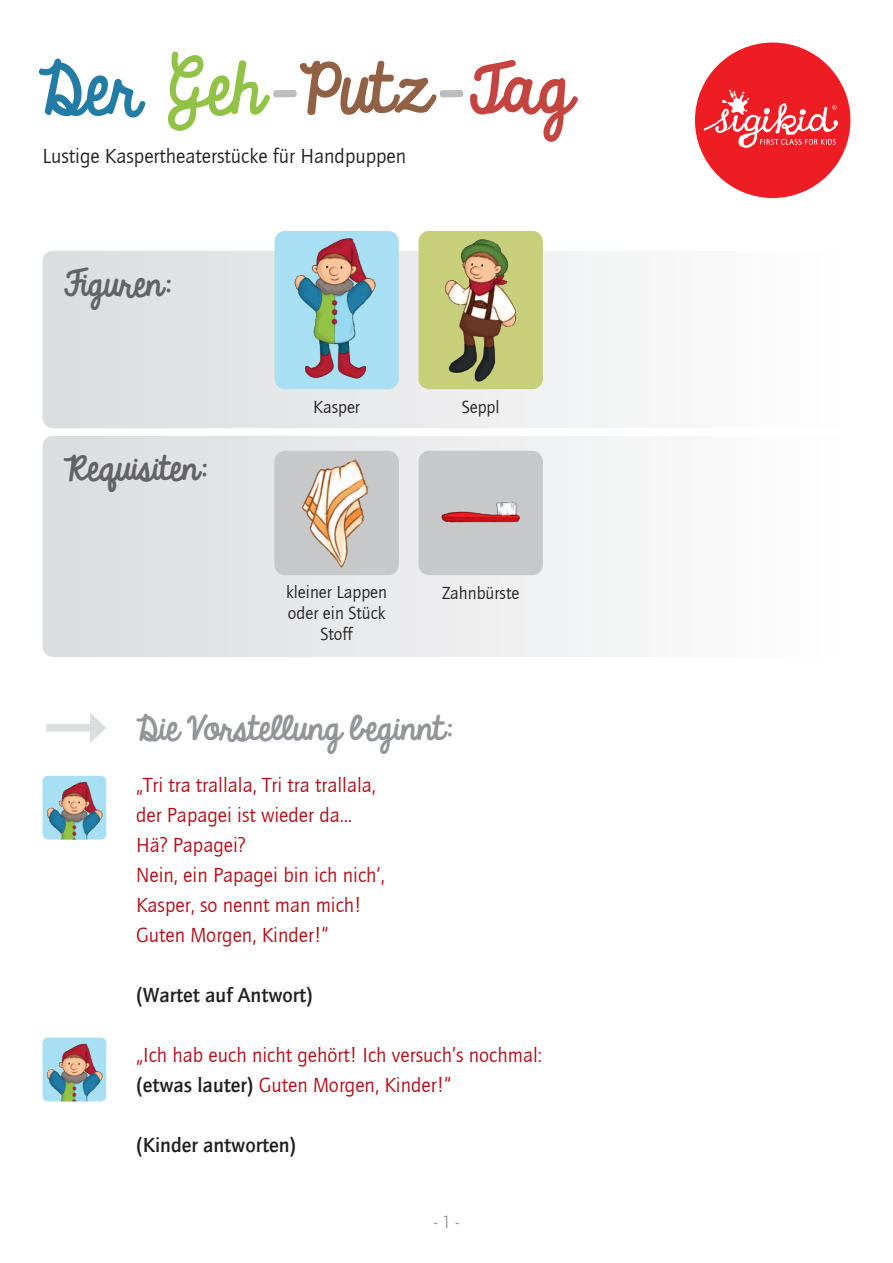
<style>
.page{position:relative;width:893px;height:1263px;background:#fff}
.page>*{position:absolute;margin:0;border:0;box-sizing:border-box;transform-origin:0 0}
.t1{font:61.5px "Sigikid Always A Good Time";color:#916145}
.t2{font:30px "Sigikid Always A Good Time";color:#939598}
.t3{font:30px "Sigikid Always A Good Time";color:#636366}
.t4{font:21px "Quay Itc T";color:#b00d15}
.t5{font:21px "Quay Itc T";color:#231f20}
.t6{font:700 21px "Quay Itc T";color:#231f20}
.t7{font:18px/21px "Quay Itc T";color:#231f20;text-align:center}
.t8{font:18px "Quay Itc T";color:#939598}
.s1{color:#227ca6}
.s2{color:#92c246}
.s3{color:#bcbdc0}
.s4{color:#c44540}
.s5{font-weight:700;color:#231f20}
</style>
<div class="page">
<svg style="left:43px;top:251px;width:586px;height:177px"></svg>
<svg style="left:43px;top:436px;width:586px;height:221px"></svg>
<div style="left:274px;top:451px;width:125px;height:124px;background:#c7c8ca;border-radius:11px"></div>
<div style="left:418px;top:451px;width:125px;height:124px;background:#c7c8ca;border-radius:11px"></div>
<div style="left:274px;top:231px;width:125px;height:158px;background:#a9dff2;border-radius:11px"></div>
<div style="left:418px;top:231px;width:125px;height:158px;background:#c8cf7a;border-radius:11px"></div>
<img style="left:43px;top:776px;width:63px;height:63px">
<img style="left:43px;top:1037px;width:63px;height:64px">
<img style="left:302px;top:459px;width:67px;height:109px">
<img style="left:441px;top:501px;width:79px;height:22px">
<img style="left:286px;top:231px;width:111px;height:166px">
<img style="left:428px;top:230px;width:105px;height:163px">
<div style="left:46px;top:724px;width:50px;height:8px;background:#dcdddf"></div>
<svg style="left:90px;top:713px;width:16px;height:30px"></svg>
<div style="left:695px;top:43px;width:155px;height:155px;background:#ee1d23;border-radius:50%"></div>
<svg style="left:704px;top:90px;width:134px;height:58px"></svg>
<p class="t1" style="left:38px;top:38px;width:536px"><span class="s1">Der</span> <span class="s2">Geh</span><span class="s3">-</span>Putz<span class="s3">-</span><span class="s4">Tag</span></p>
<p class="t5" style="left:43px;top:144px;width:365px">Lustige Kaspertheaterstücke für Handpuppen</p>
<p class="t3" style="left:65px;top:259px;width:108px">Figuren:</p>
<p class="t3" style="left:63px;top:443px;width:146px">Requisiten:</p>
<p class="t7" style="left:313px;top:397px;width:48px">Kasper</p>
<p class="t7" style="left:462px;top:397px;width:39px">Seppl</p>
<p class="t7" style="left:286px;top:581px;width:102px">kleiner Lappen</p>
<p class="t7" style="left:288px;top:602px;width:99px">oder ein Stück<br>Stoff</p>
<p class="t7" style="left:442px;top:582px;width:79px">Zahnbürste</p>
<p class="t2" style="left:136px;top:704px;width:318px">Die Vorstellung beginnt:</p>
<p class="t4" style="left:136px;top:772px;width:241px">„Tri tra trallala, Tri tra trallala,</p>
<p class="t4" style="left:136px;top:802px;width:218px">der Papagei ist wieder da…</p>
<p class="t4" style="left:136px;top:832px;width:111px">Hä? Papagei?</p>
<p class="t4" style="left:136px;top:862px;width:250px">Nein, ein Papagei bin ich nich‘,</p>
<p class="t4" style="left:136px;top:892px;width:227px">Kasper, so nennt man mich!</p>
<p class="t4" style="left:136px;top:922px;width:194px">Guten Morgen, Kinder!“</p>
<p class="t6" style="left:136px;top:982px;width:178px">(Wartet auf Antwort)</p>
<p class="t4" style="left:136px;top:1042px;width:407px">„Ich hab euch nicht gehört! Ich versuch’s nochmal:</p>
<p class="t4" style="left:136px;top:1072px;width:317px"><span class="s5">(etwas lauter)</span> Guten Morgen, Kinder!“</p>
<p class="t6" style="left:136px;top:1132px;width:162px">(Kinder antworten)</p>
<p class="t8" style="left:434px;top:1211px;width:26px">- 1 -</p>
</div>
